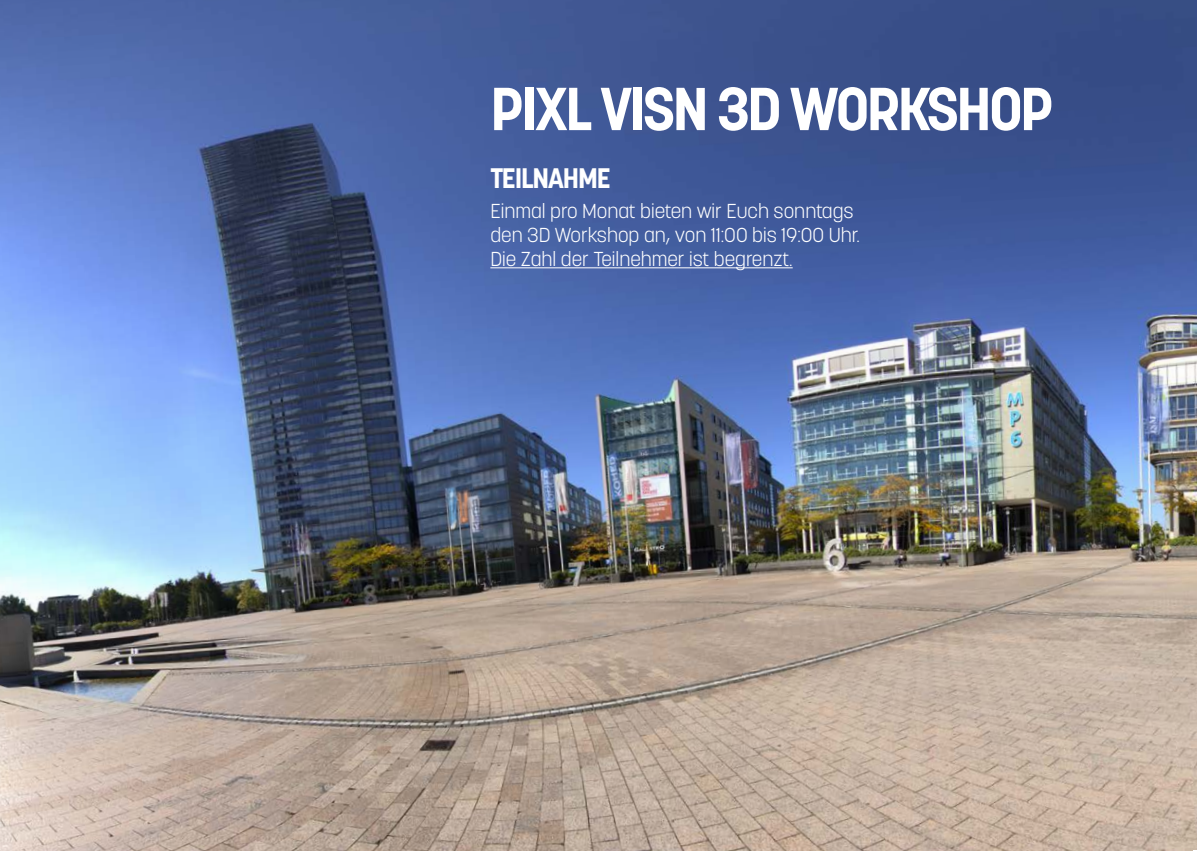
<style>
.page{position:relative;width:1197px;height:851px;background:#fff}
.page>*{position:absolute;margin:0;border:0;box-sizing:border-box;transform-origin:0 0}
.t1{font:700 60px "Korolev";letter-spacing:-.04em;color:#fff}
.t2{font:700 28px "Korolev";letter-spacing:-.04em;color:#fff}
.t3{font:300 20px/24px "Korolev";color:#fff}
</style>
<div class="page">
<img style="left:0;top:0;width:1196px;height:850px">
<hr style="left:490px;top:267px;width:302px;height:1px;background:#fff">
<h1 class="t1" style="left:490px;top:71px;width:564px">PIXL VISN 3D WORKSHOP</h1>
<h2 class="t2" style="left:490px;top:160px;width:122px">TEILNAHME</h2>
<p class="t3" style="left:490px;top:199px;width:371px">Einmal pro Monat bieten wir Euch sonntags den 3D Workshop an, von 11:00 bis 19:00 Uhr.<br>Die Zahl der Teilnehmer ist begrenzt.</p>
</div>
